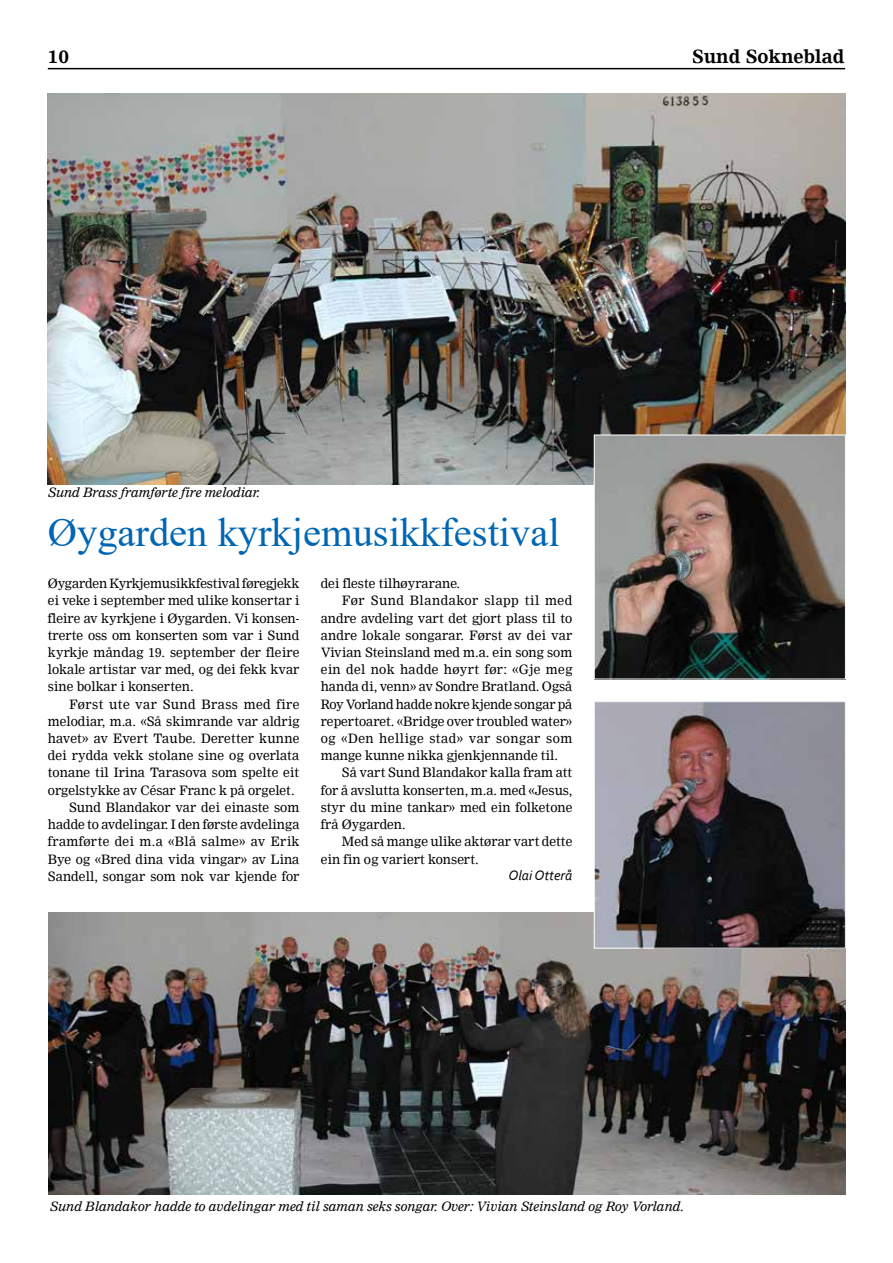
<style>
.page{position:relative;width:893px;height:1263px;background:#fff}
.page>*{position:absolute;margin:0;border:0;box-sizing:border-box;transform-origin:0 0}
.t1{font:40.5px "Times New Roman";color:#0066b3}
.t2{font:700 18px "Nimrod";color:#000}
.t3{font:italic 14.25px "Corbel";color:#000}
.t4{font:12.75px/17.2px "Nimrod";color:#000;text-align:justify}
.t5{font:italic 12.75px "Nimrod";color:#000}
.t6{font:12.75px "Nimrod";letter-spacing:.025em;color:#000}
.t7{font:12.75px "Nimrod";letter-spacing:.035em;color:#000}
.t8{font:12.75px "Nimrod";letter-spacing:.04em;color:#000}
</style>
<div class="page">
<hr style="left:48px;top:68px;width:797px;height:1px;background:#000">
<img style="left:48px;top:912px;width:797px;height:283px">
<img style="left:48px;top:93px;width:797px;height:392px">
<img style="left:596px;top:437px;width:248px;height:240px">
<div style="left:594px;top:435px;width:252px;height:244px;border:1px solid #fff"></div>
<img style="left:596px;top:703px;width:247px;height:243px">
<div style="left:594px;top:701px;width:251px;height:247px;border:1px solid #fff"></div>
<h2 class="t2" style="left:48px;top:45px;width:23px">10</h2>
<h2 class="t2" style="left:692px;top:45px;width:154px">Sund Sokneblad</h2>
<p class="t5" style="left:48px;top:484px;width:214px">Sund Brass framførte fire melodiar.</p>
<h1 class="t1" style="left:48px;top:503px;width:513px">Øygarden kyrkjemusikkfestival</h1>
<p class="t4" style="left:48px;top:575px;width:253px">Øygarden Kyrkjemusikkfestival føregjekk ei veke i september med ulike konsertar i fleire av kyrkjene i Øygarden. Vi konsen&shy;trerte oss om konserten som var i Sund kyrkje måndag 19. september der fleire lokale artistar var med, og dei fekk kvar sine bolkar i konserten.</p>
<p class="t7" style="left:69px;top:696px;width:232px">Først ute var Sund Brass med fire</p>
<p class="t4" style="left:48px;top:713px;width:253px">melodiar, m.a. «Så skimrande var aldrig</p>
<p class="t4" style="left:48px;top:730px;width:253px">havet» av Evert Taube. Deretter kunne</p>
<p class="t4" style="left:48px;top:747px;width:253px">dei rydda vekk stolane sine og overlata</p>
<p class="t4" style="left:48px;top:764px;width:253px">tonane til Irina Tarasova som spelte eit</p>
<p class="t4" style="left:48px;top:781px;width:248px">orgelstykke av César Franc k på orgelet.</p>
<p class="t4" style="left:69px;top:799px;width:232px">Sund Blandakor var dei einaste som</p>
<p class="t4" style="left:48px;top:816px;width:253px">hadde to avdelingar. I den første avdelinga</p>
<p class="t6" style="left:48px;top:834px;width:253px">framførte dei m.a «Blå salme» av Erik</p>
<p class="t4" style="left:48px;top:850px;width:253px">Bye og «Bred dina vida vingar» av Lina</p>
<p class="t4" style="left:48px;top:867px;width:253px">Sandell, songar som nok var kjende for</p>
<p class="t4" style="left:321px;top:575px;width:141px">dei fleste tilhøyrarane.</p>
<p class="t8" style="left:342px;top:593px;width:232px">Før Sund Blandakor slapp til med</p>
<p class="t4" style="left:321px;top:609px;width:253px">andre avdeling vart det gjort plass til to</p>
<p class="t4" style="left:321px;top:627px;width:253px">andre lokale songarar. Først av dei var</p>
<p class="t4" style="left:321px;top:644px;width:253px">Vivian Steinsland med m.a. ein song som</p>
<p class="t6" style="left:321px;top:662px;width:253px">ein del nok hadde høyrt før: «Gje meg</p>
<p class="t4" style="left:321px;top:678px;width:253px">handa di, venn» av Sondre Bratland. Også</p>
<p class="t4" style="left:321px;top:695px;width:253px">Roy Vorland hadde nokre kjende songar på</p>
<p class="t4" style="left:321px;top:713px;width:253px">repertoaret. «Bridge over troubled water»</p>
<p class="t7" style="left:321px;top:731px;width:253px">og «Den hellige stad» var songar som</p>
<p class="t4" style="left:321px;top:747px;width:239px">mange kunne nikka gjenkjennande til.</p>
<p class="t4" style="left:342px;top:764px;width:232px">Så vart Sund Blandakor kalla fram att</p>
<p class="t4" style="left:321px;top:781px;width:253px">for å avslutta konserten, m.a. med «Jesus,</p>
<p class="t4" style="left:321px;top:799px;width:253px">styr du mine tankar» med ein folketone</p>
<p class="t4" style="left:321px;top:816px;width:87px">frå Øygarden.</p>
<p class="t4" style="left:342px;top:833px;width:232px">Med så mange ulike aktørar vart dette</p>
<p class="t4" style="left:321px;top:850px;width:160px">ein fin og variert konsert.</p>
<p class="t3" style="left:509px;top:866px;width:65px">Olai Otterå</p>
<p class="t5" style="left:50px;top:1199px;width:636px">Sund Blandakor hadde to avdelingar med til saman seks songar. Over: Vivian Steinsland og Roy Vorland.</p>
</div>
